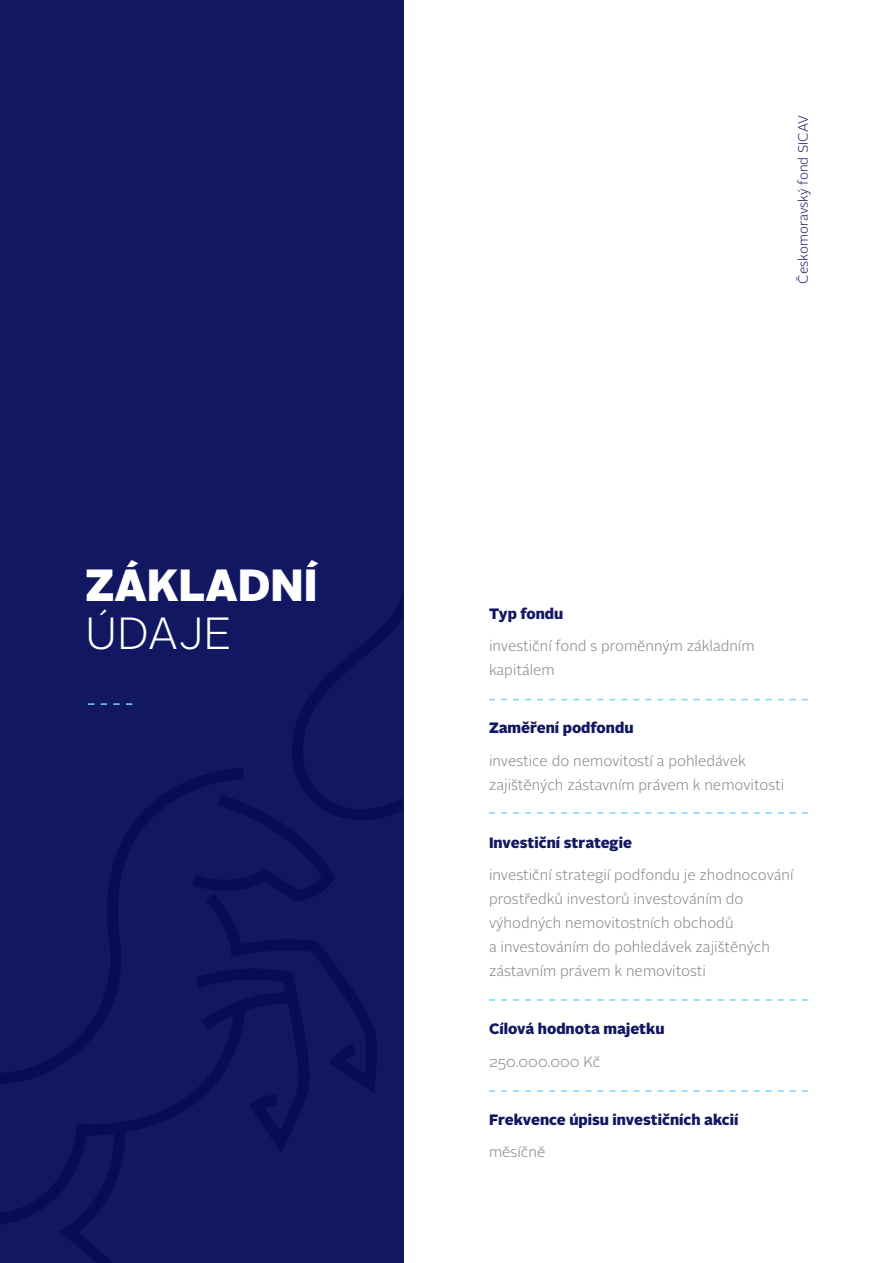
<style>
.page{position:relative;width:893px;height:1263px;background:#fff}
.page>*{position:absolute;margin:0;border:0;box-sizing:border-box;transform-origin:0 0}
.t1{font:900 45px "Alright Sans";color:#fff}
.t2{font:300 45px "Alright Sans";letter-spacing:-.005em;color:#fff}
.t3{font:300 15px/24px "Alright Sans";color:#808285}
.t4{font:900 15px "Alright Sans";color:#121761}
.t5{font:300 13.5px "Alright Sans";color:#121761}
</style>
<div class="page">
<div style="left:0;top:0;width:403px;height:1263px;background:#121761"></div>
<svg style="left:0;top:593px;width:403px;height:670px"></svg>
<svg style="left:489px;top:812px;width:319px;height:2px"></svg>
<svg style="left:489px;top:699px;width:319px;height:1px"></svg>
<svg style="left:489px;top:999px;width:319px;height:2px"></svg>
<svg style="left:489px;top:1090px;width:319px;height:2px"></svg>
<p class="t5" style="left:794px;top:284px;width:170px;rotate:-90deg">Českomoravský fond SICAV</p>
<h1 class="t1" style="left:85px;top:553px;width:234px">ZÁKLADNÍ</h1>
<h1 class="t2" style="left:85px;top:603px;width:149px">ÚDAJE</h1>
<p class="t4" style="left:489px;top:602px;width:76px">Typ fondu</p>
<p class="t3" style="left:489px;top:634px;width:267px">investiční fond s proměnným základním kapitálem</p>
<p class="t4" style="left:489px;top:717px;width:146px">Zaměření podfondu</p>
<p class="t3" style="left:489px;top:749px;width:297px">investice do nemovitostí a pohledávek zajištěných zástavním právem k nemovitosti</p>
<p class="t4" style="left:489px;top:831px;width:144px">Investiční strategie</p>
<p class="t3" style="left:489px;top:863px;width:306px">investiční strategií podfondu je zhodnocování prostředků investorů investováním do výhodných nemovitostních obchodů<br>a investováním do pohledávek zajištěných zástavním právem k nemovitosti</p>
<p class="t4" style="left:489px;top:1018px;width:177px">Cílová hodnota majetku</p>
<p class="t3" style="left:489px;top:1050px;width:113px">250.000.000 Kč</p>
<p class="t4" style="left:489px;top:1109px;width:251px">Frekvence úpisu investičních akcií</p>
<p class="t3" style="left:489px;top:1140px;width:58px">měsíčně</p>
</div>
